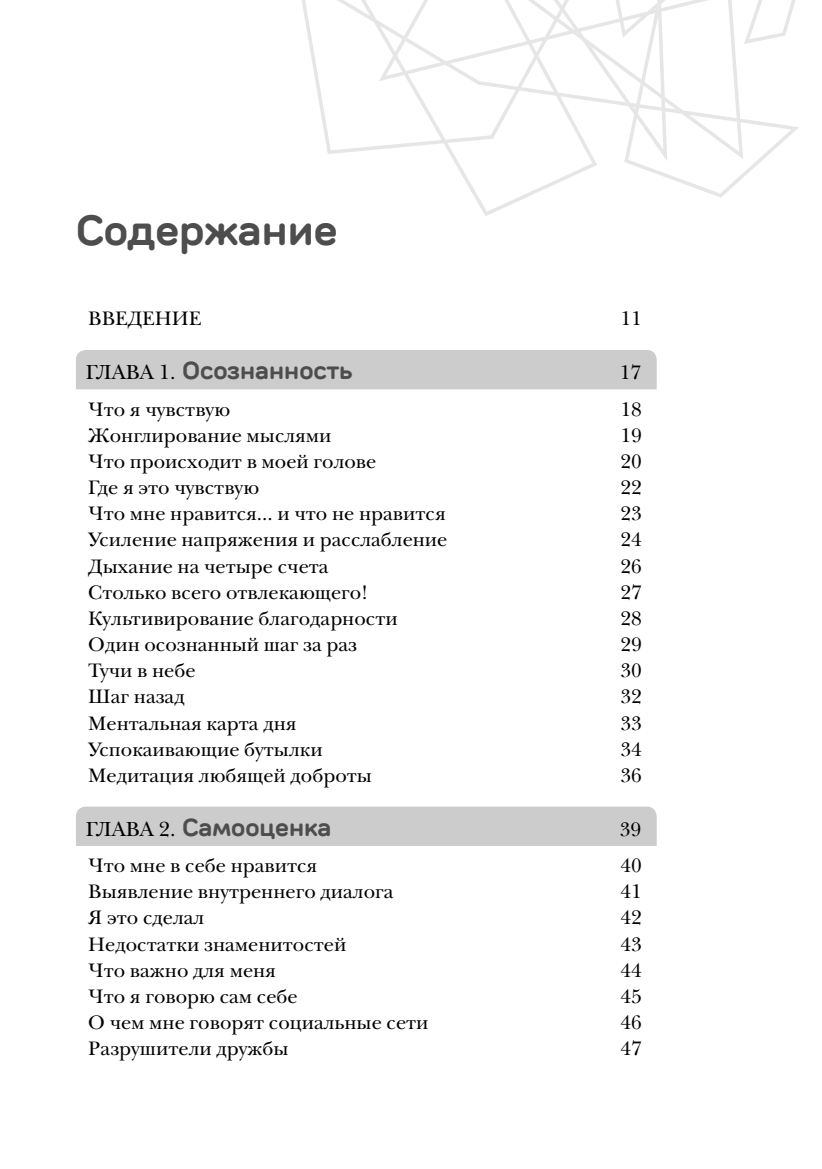
<style>
.page{position:relative;width:822px;height:1169px;background:#fff}
.page>*{position:absolute;margin:0;border:0;box-sizing:border-box;transform-origin:0 0}
.t1{font:700 42px "TT Rounds";color:#4d4d4d}
.t2{font:700 24.5px "TT Rounds";color:#4d4d4d}
.t3{font:21px "New Baskerville C";letter-spacing:.055em;color:#000}
.t4{font:20.12px "New Baskerville C";color:#000}
.s1{font-family:"New Baskerville C";font-weight:400;font-size:21px;color:#000}
</style>
<div class="page">
<svg style="left:302px;top:0;width:497px;height:216px"></svg>
<div style="left:76px;top:350px;width:580px;height:39px;background:#ccc"></div>
<div style="left:76px;top:806px;width:580px;height:40px;background:#ccc"></div>
<h1 class="t1" style="left:76px;top:201px;width:263px">Содержание</h1>
<p class="t4" style="left:88px;top:307px;width:114px">Введение</p>
<p class="t4" style="left:620px;top:307px;width:23px">11</p>
<p class="t3" style="left:86px;top:360px;width:42px">Глава</p>
<p class="t2" style="left:159px;top:354px;width:195px"><span class="s1">1.</span> Осознанность</p>
<p class="t4" style="left:619px;top:360px;width:23px">17</p>
<p class="t4" style="left:88px;top:397px;width:143px">Что я чувствую</p>
<p class="t4" style="left:620px;top:397px;width:23px">18</p>
<p class="t4" style="left:88px;top:423px;width:245px">Жонглирование мыслями</p>
<p class="t4" style="left:620px;top:423px;width:23px">19</p>
<p class="t4" style="left:88px;top:449px;width:289px">Что происходит в моей голове</p>
<p class="t4" style="left:620px;top:449px;width:23px">20</p>
<p class="t4" style="left:88px;top:475px;width:172px">Где я это чувствую</p>
<p class="t4" style="left:620px;top:475px;width:23px">22</p>
<p class="t4" style="left:88px;top:502px;width:359px">Что мне нравится... и что не нравится</p>
<p class="t4" style="left:620px;top:502px;width:23px">23</p>
<p class="t4" style="left:88px;top:528px;width:360px">Усиление напряжения и расслабление</p>
<p class="t4" style="left:620px;top:528px;width:23px">24</p>
<p class="t4" style="left:88px;top:554px;width:242px">Дыхание на четыре счета</p>
<p class="t4" style="left:620px;top:554px;width:23px">26</p>
<p class="t4" style="left:88px;top:580px;width:281px">Столько всего отвлекающего!</p>
<p class="t4" style="left:620px;top:580px;width:23px">27</p>
<p class="t4" style="left:88px;top:606px;width:311px">Культивирование благодарности</p>
<p class="t4" style="left:620px;top:606px;width:23px">28</p>
<p class="t4" style="left:88px;top:632px;width:270px">Один осознанный шаг за раз</p>
<p class="t4" style="left:620px;top:632px;width:23px">29</p>
<p class="t4" style="left:88px;top:659px;width:109px">Тучи в небе</p>
<p class="t4" style="left:620px;top:659px;width:23px">30</p>
<p class="t4" style="left:88px;top:685px;width:98px">Шаг назад</p>
<p class="t4" style="left:620px;top:685px;width:23px">32</p>
<p class="t4" style="left:88px;top:711px;width:210px">Ментальная карта дня</p>
<p class="t4" style="left:620px;top:711px;width:23px">33</p>
<p class="t4" style="left:88px;top:737px;width:236px">Успокаивающие бутылки</p>
<p class="t4" style="left:620px;top:737px;width:23px">34</p>
<p class="t4" style="left:88px;top:763px;width:285px">Медитация любящей доброты</p>
<p class="t4" style="left:620px;top:763px;width:23px">36</p>
<p class="t3" style="left:86px;top:816px;width:42px">Глава</p>
<p class="t2" style="left:159px;top:810px;width:174px"><span class="s1">2.</span> Самооценка</p>
<p class="t4" style="left:619px;top:817px;width:23px">39</p>
<p class="t4" style="left:88px;top:853px;width:230px">Что мне в себе нравится</p>
<p class="t4" style="left:620px;top:853px;width:23px">40</p>
<p class="t4" style="left:88px;top:880px;width:307px">Выявление внутреннего диалога</p>
<p class="t4" style="left:620px;top:880px;width:23px">41</p>
<p class="t4" style="left:88px;top:906px;width:117px">Я это сделал</p>
<p class="t4" style="left:620px;top:906px;width:23px">42</p>
<p class="t4" style="left:88px;top:932px;width:259px">Недостатки знаменитостей</p>
<p class="t4" style="left:620px;top:932px;width:23px">43</p>
<p class="t4" style="left:88px;top:958px;width:189px">Что важно для меня</p>
<p class="t4" style="left:620px;top:958px;width:23px">44</p>
<p class="t4" style="left:88px;top:984px;width:211px">Что я говорю сам себе</p>
<p class="t4" style="left:620px;top:984px;width:23px">45</p>
<p class="t4" style="left:88px;top:1010px;width:342px">О чем мне говорят социальные сети</p>
<p class="t4" style="left:620px;top:1010px;width:23px">46</p>
<p class="t4" style="left:88px;top:1037px;width:202px">Разрушители дружбы</p>
<p class="t4" style="left:620px;top:1037px;width:23px">47</p>
</div>
